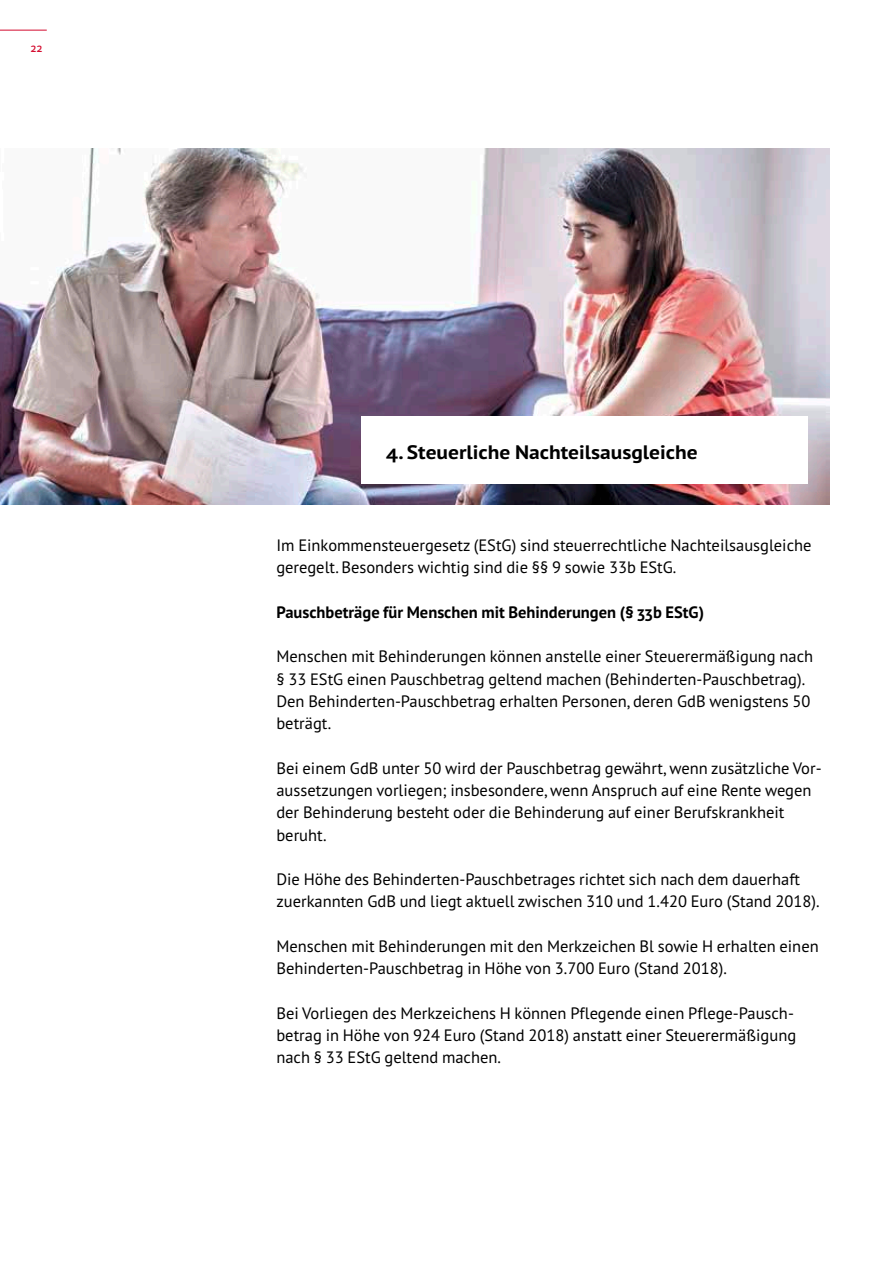
<style>
.page{position:relative;width:893px;height:1263px;background:#fff}
.page>*{position:absolute;margin:0;border:0;box-sizing:border-box;transform-origin:0 0}
.t1{font:700 19.5px "PT Sans Pro";color:#000;scale:1.1 1}
.t2{font:16.5px/22.4px "PT Sans Pro";color:#000}
.t3{font:700 16.5px "PT Sans Pro";color:#000}
.t4{font:600 12px "PT Sans Pro";color:#d40b2e}
</style>
<div class="page">
<img style="left:0;top:148px;width:829px;height:357px">
<div style="left:361px;top:417px;width:447px;height:67px;background:#fff"></div>
<hr style="left:0;top:30px;width:47px;height:1px;background:#d40b2e">
<p class="t4" style="left:30px;top:40px;width:14px">22</p>
<h3 class="t1" style="left:387px;top:439px;width:284px">4. Steuerliche Nachteilsausgleiche</h3>
<p class="t2" style="left:276px;top:533px;width:537px">Im Einkommensteuergesetz (EStG) sind steuerrechtliche Nachteilsausgleiche geregelt. Besonders wichtig sind die §§ 9 sowie 33b EStG.</p>
<h4 class="t3" style="left:276px;top:601px;width:429px">Pauschbeträge für Menschen mit Behinderungen (§ 33b EStG)</h4>
<p class="t2" style="left:276px;top:645px;width:538px">Menschen mit Behinderungen können anstelle einer Steuerermäßigung nach § 33 EStG einen Pauschbetrag geltend machen (Behinderten-Pauschbetrag).<br>Den Behinderten-Pauschbetrag erhalten Personen, deren GdB wenigstens 50 beträgt.</p>
<p class="t2" style="left:276px;top:756px;width:547px">Bei einem GdB unter 50 wird der Pauschbetrag gewährt, wenn zusätzliche Vor&shy;aussetzungen vorliegen; insbesondere, wenn Anspruch auf eine Rente wegen der Behinderung besteht oder die Behinderung auf einer Berufskrankheit beruht.</p>
<p class="t2" style="left:276px;top:868px;width:545px">Die Höhe des Behinderten-Pauschbetrages richtet sich nach dem dauerhaft zuerkannten GdB und liegt aktuell zwischen 310 und 1.420 Euro (Stand 2018).</p>
<p class="t2" style="left:276px;top:935px;width:544px">Menschen mit Behinderungen mit den Merkzeichen Bl sowie H erhalten einen<br>Behinderten-Pauschbetrag in Höhe von 3.700 Euro (Stand 2018).</p>
<p class="t2" style="left:276px;top:1001px;width:521px">Bei Vorliegen des Merkzeichens H können Pflegende einen Pflege-Pausch&shy;betrag in Höhe von 924 Euro (Stand 2018) anstatt einer Steuerermäßigung nach § 33 EStG geltend machen.</p>
</div>
